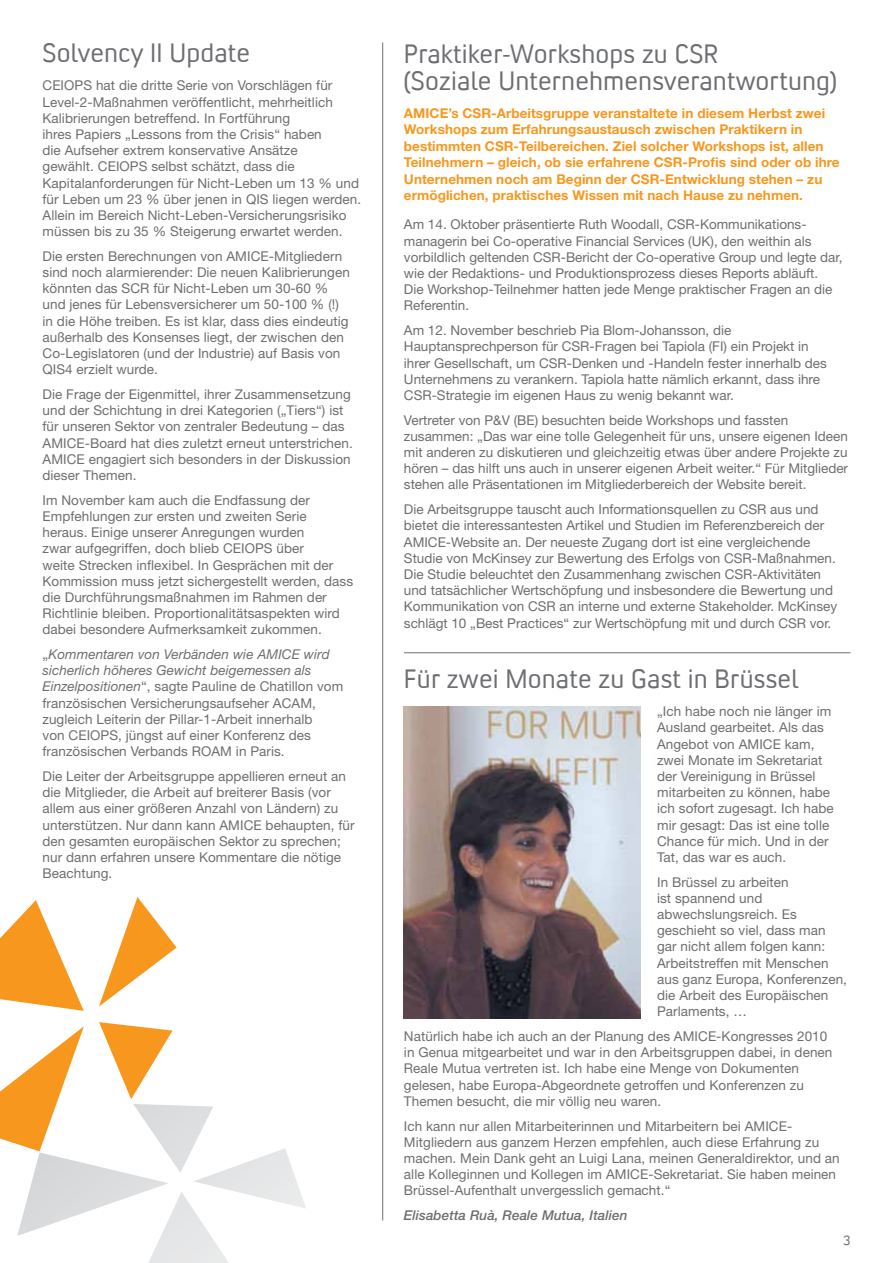
<style>
.page{position:relative;width:893px;height:1263px;background:#fff}
.page>*{position:absolute;margin:0;border:0;box-sizing:border-box;transform-origin:0 0}
.t1{font:27px/27px "Convection";letter-spacing:.005em;color:#6d6e71}
.t2{font:13.5px/16.2px "Helvetica Neue LT Std";letter-spacing:.005em;color:#6d6e71}
.t3{font:700 13.5px/16.5px "Helvetica Neue LT Std";letter-spacing:.005em;color:#f8971d}
.t4{font:italic 500 13.5px "Helvetica Neue LT Std";letter-spacing:.005em;color:#6d6e71}
.t5{font:13.5px "Convection";color:#6d6e71}
.s1{font-style:italic}
</style>
<div class="page">
<svg style="left:0;top:900px;width:84px;height:111px"></svg>
<svg style="left:99px;top:897px;width:78px;height:109px"></svg>
<svg style="left:0;top:1022px;width:306px;height:241px"></svg>
<hr style="left:382px;top:43px;width:1px;height:1177px;background:#6d6e71">
<hr style="left:404px;top:652px;width:446px;height:1px;background:#6d6e71">
<img style="left:404px;top:707px;width:236px;height:312px">
<h1 class="t1" style="left:43px;top:39px;width:209px">Solvency II Update</h1>
<p class="t2" style="left:43px;top:77px;width:320px">CEIOPS hat die dritte Serie von Vorschlägen für Level-2-Maßnahmen veröffentlicht, mehrheitlich Kalibrierungen betreffend. In Fortführung<br>ihres Papiers „Lessons from the Crisis“ haben<br>die Aufseher extrem konservative Ansätze<br>gewählt. CEIOPS selbst schätzt, dass die Kapitalanforderungen für Nicht-Leben um 13 % und für Leben um 23 % über jenen in QIS liegen werden.<br>Allein im Bereich Nicht-Leben-Versicherungsrisiko müssen bis zu 35 % Steigerung erwartet werden.</p>
<p class="t2" style="left:43px;top:248px;width:309px">Die ersten Berechnungen von AMICE-Mitgliedern sind noch alarmierender: Die neuen Kalibrierungen könnten das SCR für Nicht-Leben um 30-60 % und jenes für Lebensversicherer um 50-100 % (!) in die Höhe treiben. Es ist klar, dass dies eindeutig außerhalb des Konsenses liegt, der zwischen den Co-Legislatoren (und der Industrie) auf Basis von QIS4 erzielt wurde.</p>
<p class="t2" style="left:43px;top:386px;width:312px">Die Frage der Eigenmittel, ihrer Zusammensetzung und der Schichtung in drei Kategorien („Tiers“) ist für unseren Sektor von zentraler Bedeutung – das AMICE-Board hat dies zuletzt erneut unterstrichen.<br>AMICE engagiert sich besonders in der Diskussion dieser Themen.</p>
<p class="t2" style="left:43px;top:492px;width:312px">Im November kam auch die Endfassung der Empfehlungen zur ersten und zweiten Serie heraus. Einige unserer Anregungen wurden<br>zwar aufgegriffen, doch blieb CEIOPS über<br>weite Strecken inflexibel. In Gesprächen mit der Kommission muss jetzt sichergestellt werden, dass die Durchführungsmaßnahmen im Rahmen der Richtlinie bleiben. Proportionalitätsaspekten wird dabei besondere Aufmerksamkeit zukommen.</p>
<p class="t2" style="left:43px;top:646px;width:302px">„<span class="s1">Kommentaren von Verbänden wie AMICE wird sicherlich höheres Gewicht beigemessen als Einzelpositionen</span>“, sagte Pauline de Chatillon vom französischen Versicherungsaufseher ACAM, zugleich Leiterin der Pillar-1-Arbeit innerhalb<br>von CEIOPS, jüngst auf einer Konferenz des französischen Verbands ROAM in Paris.</p>
<p class="t2" style="left:43px;top:768px;width:314px">Die Leiter der Arbeitsgruppe appellieren erneut an die Mitglieder, die Arbeit auf breiterer Basis (vor allem aus einer größeren Anzahl von Ländern) zu unterstützen. Nur dann kann AMICE behaupten, für den gesamten europäischen Sektor zu sprechen; nur dann erfahren unsere Kommentare die nötige Beachtung.</p>
<h1 class="t1" style="left:404px;top:39px;width:435px">Praktiker-Workshops zu CSR<br>(Soziale Unternehmensverantwortung)</h1>
<p class="t3" style="left:404px;top:105px;width:437px">AMICE’s CSR-Arbeitsgruppe veranstaltete in diesem Herbst zwei Workshops zum Erfahrungsaustausch zwischen Praktikern in bestimmten CSR-Teilbereichen. Ziel solcher Workshops ist, allen Teilnehmern – gleich, ob sie erfahrene CSR-Profis sind oder ob ihre Unternehmen noch am Beginn der CSR-Entwicklung stehen – zu ermöglichen, praktisches Wissen mit nach Hause zu nehmen.</p>
<p class="t2" style="left:404px;top:216px;width:440px">Am 14. Oktober präsentierte Ruth Woodall, CSR-Kommunikations&shy;managerin bei Co-operative Financial Services (UK), den weithin als vorbildlich geltenden CSR-Bericht der Co-operative Group und legte dar, wie der Redaktions- und Produktionsprozess dieses Reports abläuft.<br>Die Workshop-Teilnehmer hatten jede Menge praktischer Fragen an die Referentin.</p>
<p class="t2" style="left:404px;top:322px;width:424px">Am 12. November beschrieb Pia Blom-Johansson, die Hauptansprechperson für CSR-Fragen bei Tapiola (FI) ein Projekt in ihrer Gesellschaft, um CSR-Denken und -Handeln fester innerhalb des Unternehmens zu verankern. Tapiola hatte nämlich erkannt, dass ihre CSR-Strategie im eigenen Haus zu wenig bekannt war.</p>
<p class="t2" style="left:404px;top:412px;width:446px">Vertreter von P&amp;V (BE) besuchten beide Workshops und fassten zusammen: „Das war eine tolle Gelegenheit für uns, unsere eigenen Ideen mit anderen zu diskutieren und gleichzeitig etwas über andere Projekte zu hören – das hilft uns auch in unserer eigenen Arbeit weiter.“ Für Mitglieder stehen alle Präsentationen im Mitgliederbereich der Website bereit.</p>
<p class="t2" style="left:404px;top:501px;width:435px">Die Arbeitsgruppe tauscht auch Informationsquellen zu CSR aus und bietet die interessantesten Artikel und Studien im Referenzbereich der AMICE-Website an. Der neueste Zugang dort ist eine vergleichende Studie von McKinsey zur Bewertung des Erfolgs von CSR-Maßnahmen.<br>Die Studie beleuchtet den Zusammenhang zwischen CSR-Aktivitäten und tatsächlicher Wertschöpfung und insbesondere die Bewertung und Kommunikation von CSR an interne und externe Stakeholder. McKinsey schlägt 10 „Best Practices“ zur Wertschöpfung mit und durch CSR vor.</p>
<h1 class="t1" style="left:404px;top:664px;width:396px">Für zwei Monate zu Gast in Brüssel</h1>
<p class="t2" style="left:657px;top:703px;width:178px">„Ich habe noch nie länger im<br>Ausland gearbeitet. Als das<br>Angebot von AMICE kam, zwei Monate im Sekretariat der Vereinigung in Brüssel mitarbeiten zu können, habe ich sofort zugesagt. Ich habe mir gesagt: Das ist eine tolle<br>Chance für mich. Und in der<br>Tat, das war es auch.</p>
<p class="t2" style="left:657px;top:873px;width:191px">In Brüssel zu arbeiten<br>ist spannend und abwechslungsreich. Es geschieht so viel, dass man gar nicht allem folgen kann:<br>Arbeitstreffen mit Menschen aus ganz Europa, Konferenzen, die Arbeit des Europäischen<br>Parlaments, …</p>
<p class="t2" style="left:404px;top:1028px;width:430px">Natürlich habe ich auch an der Planung des AMICE-Kongresses 2010 in Genua mitgearbeitet und war in den Arbeitsgruppen dabei, in denen Reale Mutua vertreten ist. Ich habe eine Menge von Dokumenten gelesen, habe Europa-Abgeordnete getroffen und Konferenzen zu Themen besucht, die mir völlig neu waren.</p>
<p class="t2" style="left:404px;top:1117px;width:437px">Ich kann nur allen Mitarbeiterinnen und Mitarbeitern bei AMICE-Mitgliedern aus ganzem Herzen empfehlen, auch diese Erfahrung zu machen. Mein Dank geht an Luigi Lana, meinen Generaldirektor, und an alle Kolleginnen und Kollegen im AMICE-Sekretariat. Sie haben meinen Brüssel-Aufenthalt unvergesslich gemacht.“</p>
<p class="t4" style="left:404px;top:1207px;width:225px">Elisabetta Ruà, Reale Mutua, Italien</p>
<p class="t5" style="left:843px;top:1231px;width:8px">3</p>
</div>
